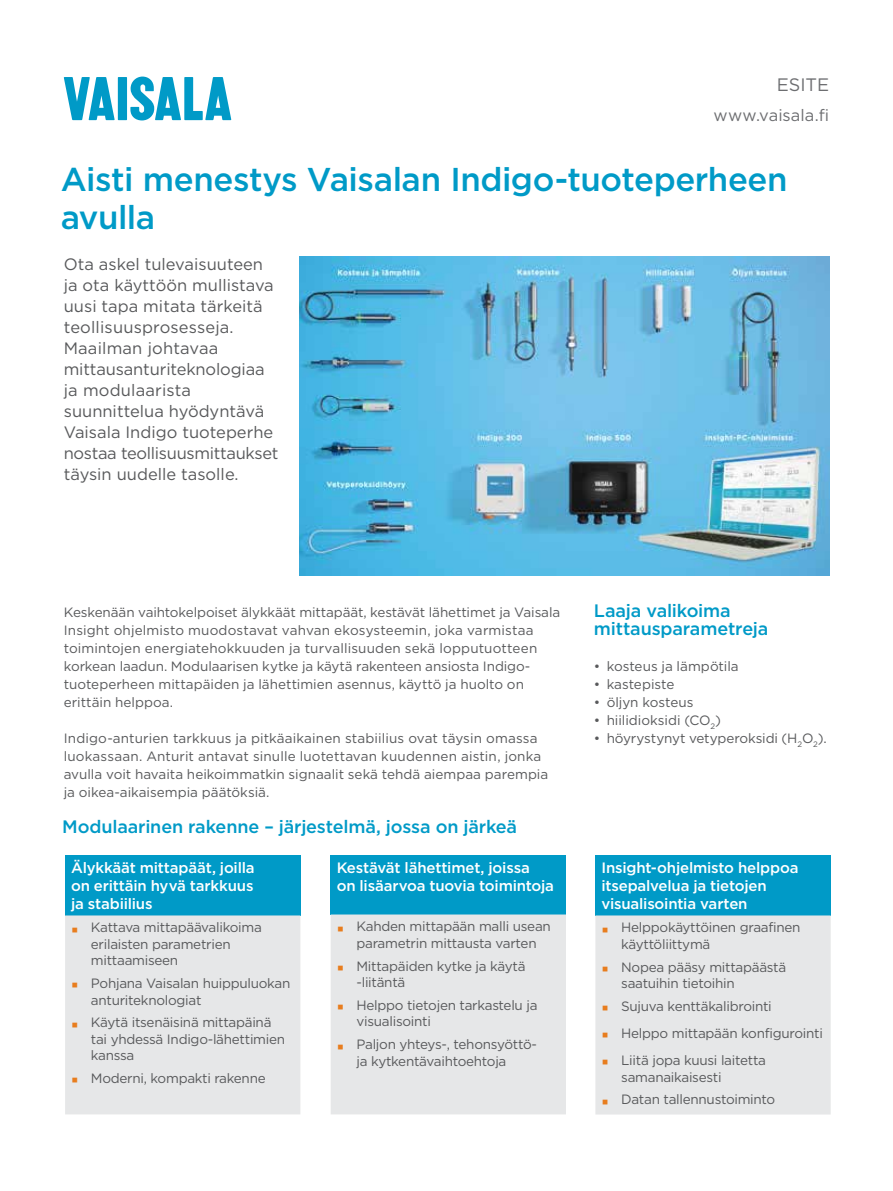
<style>
.page{position:relative;width:893px;height:1191px;background:#fff}
.page>*{position:absolute;margin:0;border:0;box-sizing:border-box;transform-origin:0 0}
.t1{font:500 33px/37.5px "Gotham";letter-spacing:-.015em;color:#009ac7}
.t2{font:500 18px/18px "Gotham";letter-spacing:-.01em;color:#009ac7}
.t3{font:18px "Gotham";color:#6d6e71}
.t4{font:16.5px/21px "Gotham";color:#58595b}
.t5{font:16.5px "Gotham";color:#6d6e71}
.t6{font:500 15px/18px "Gotham";letter-spacing:-.015em;color:#fff}
.t7{font:13.5px/16.5px "Gotham";letter-spacing:-.02em;color:#58595b}
.t8{font:13.5px/18px "Gotham";color:#58595b}
.t9{font:13.5px/18px "Gotham";letter-spacing:.005em;color:#58595b}
.s1{font-family:"Arial";font-weight:900;font-size:21px;color:#e87d1e}
</style>
<div class="page">
<svg style="left:64px;top:77px;width:51px;height:43px"></svg>
<div style="left:118px;top:77px;width:9px;height:43px;background:#009ac7"></div>
<svg style="left:130px;top:77px;width:101px;height:43px"></svg>
<img style="left:299px;top:257px;width:530px;height:318px">
<div style="left:65px;top:855px;width:235px;height:60px;background:#009ac7"></div>
<div style="left:65px;top:915px;width:235px;height:199px;background:#e6e7e8"></div>
<div style="left:331px;top:855px;width:235px;height:59px;background:#009ac7"></div>
<div style="left:331px;top:914px;width:235px;height:200px;background:#e6e7e8"></div>
<div style="left:595px;top:855px;width:236px;height:60px;background:#009ac7"></div>
<div style="left:595px;top:915px;width:236px;height:199px;background:#e6e7e8"></div>
<h2 class="t3" style="left:777px;top:73px;width:54px">ESITE</h2>
<p class="t5" style="left:713px;top:105px;width:117px">www.vaisala.fi</p>
<h1 class="t1" style="left:61px;top:161px;width:728px">Aisti menestys Vaisalan Indigo-tuoteperheen avulla</h1>
<p class="t4" style="left:64px;top:253px;width:216px">Ota askel tulevaisuuteen ja ota käyttöön mullistava uusi tapa mitata tärkeitä teollisuusprosesseja.<br>Maailman johtavaa mittausanturiteknologiaa ja modulaarista suunnittelua hyödyntävä<br>Vaisala Indigo tuoteperhe nostaa teollisuusmittaukset täysin uudelle tasolle.</p>
<p class="t8" style="left:64px;top:602px;width:498px">Keskenään vaihtokelpoiset älykkäät mittapäät, kestävät lähettimet ja Vaisala Insight ohjelmisto muodostavat vahvan ekosysteemin, joka varmistaa toimintojen energiatehokkuuden ja turvallisuuden sekä lopputuotteen korkean laadun. Modulaarisen kytke ja käytä rakenteen ansiosta Indigo&shy;tuoteperheen mittapäiden ja lähettimien asennus, käyttö ja huolto on erittäin helppoa.</p>
<p class="t9" style="left:64px;top:728px;width:486px">Indigo-anturien tarkkuus ja pitkäaikainen stabiilius ovat täysin omassa luokassaan. Anturit antavat sinulle luotettavan kuudennen aistin, jonka avulla voit havaita heikoimmatkin signaalit sekä tehdä aiempaa parempia ja oikea-aikaisempia päätöksiä.</p>
<h2 class="t2" style="left:62px;top:817px;width:456px">Modulaarinen rakenne – järjestelmä, jossa on järkeä</h2>
<p class="t6" style="left:71px;top:859px;width:185px;text-align:justify">Älykkäät mittapäät, joilla on erittäin hyvä tarkkuus ja stabiilius</p>
<p class="t7" style="left:91px;top:919px;width:172px;text-indent:-20px"><span class="s1">▪</span> Kattava mittapäävalikoima erilaisten parametrien mittaamiseen</p>
<p class="t7" style="left:91px;top:974px;width:201px;text-indent:-20px"><span class="s1">▪</span> Pohjana Vaisalan huippuluokan anturiteknologiat</p>
<p class="t7" style="left:91px;top:1014px;width:196px;text-indent:-20px"><span class="s1">▪</span> Käytä itsenäisinä mittapäinä tai yhdessä Indigo-lähettimien kanssa</p>
<p class="t7" style="left:71px;top:1070px;width:196px"><span class="s1">▪</span> Moderni, kompakti rakenne</p>
<p class="t6" style="left:337px;top:859px;width:219px">Kestävät lähettimet, joissa<br>on lisäarvoa tuovia toimintoja</p>
<p class="t7" style="left:337px;top:918px;width:216px;text-align:center"><span class="s1">▪</span> Kahden mittapään malli usean parametrin mittausta varten</p>
<p class="t7" style="left:356px;top:957px;width:170px;text-indent:-20px"><span class="s1">▪</span> Mittapäiden kytke ja käytä -liitäntä</p>
<p class="t7" style="left:356px;top:996px;width:183px;text-indent:-20px"><span class="s1">▪</span> Helppo tietojen tarkastelu ja visualisointi</p>
<p class="t7" style="left:356px;top:1036px;width:182px;text-indent:-20px"><span class="s1">▪</span> Paljon yhteys-, tehonsyöttö&shy;ja kytkentävaihtoehtoja</p>
<h2 class="t2" style="left:594px;top:601px;width:176px">Laaja valikoima mittausparametreja</h2>
<p class="t8" style="left:594px;top:656px;width:146px">• kosteus ja lämpötila</p>
<p class="t8" style="left:594px;top:674px;width:82px">• kastepiste</p>
<p class="t7" style="left:594px;top:693px;width:101px">• öljyn kosteus</p>
<p class="t8" style="left:594px;top:710px;width:129px">• hiilidioksidi (CO<sub>2</sub>)</p>
<p class="t7" style="left:594px;top:729px;width:234px">• höyrystynyt vetyperoksidi (H<sub>2</sub>O<sub>2</sub>).</p>
<p class="t6" style="left:601px;top:859px;width:199px">Insight-ohjelmisto helppoa itsepalvelua ja tietojen visualisointia varten</p>
<p class="t7" style="left:621px;top:919px;width:181px;text-indent:-20px"><span class="s1">▪</span> Helppokäyttöinen graafinen käyttöliittymä</p>
<p class="t7" style="left:621px;top:958px;width:166px;text-indent:-20px"><span class="s1">▪</span> Nopea pääsy mittapäästä saatuihin tietoihin</p>
<p class="t7" style="left:601px;top:997px;width:172px"><span class="s1">▪</span> Sujuva kenttäkalibrointi</p>
<p class="t7" style="left:601px;top:1024px;width:223px"><span class="s1">▪</span> Helppo mittapään konfigurointi</p>
<p class="t7" style="left:621px;top:1051px;width:146px;text-indent:-20px"><span class="s1">▪</span> Liitä jopa kuusi laitetta samanaikaisesti</p>
<p class="t7" style="left:601px;top:1091px;width:175px"><span class="s1">▪</span> Datan tallennustoiminto</p>
</div>
